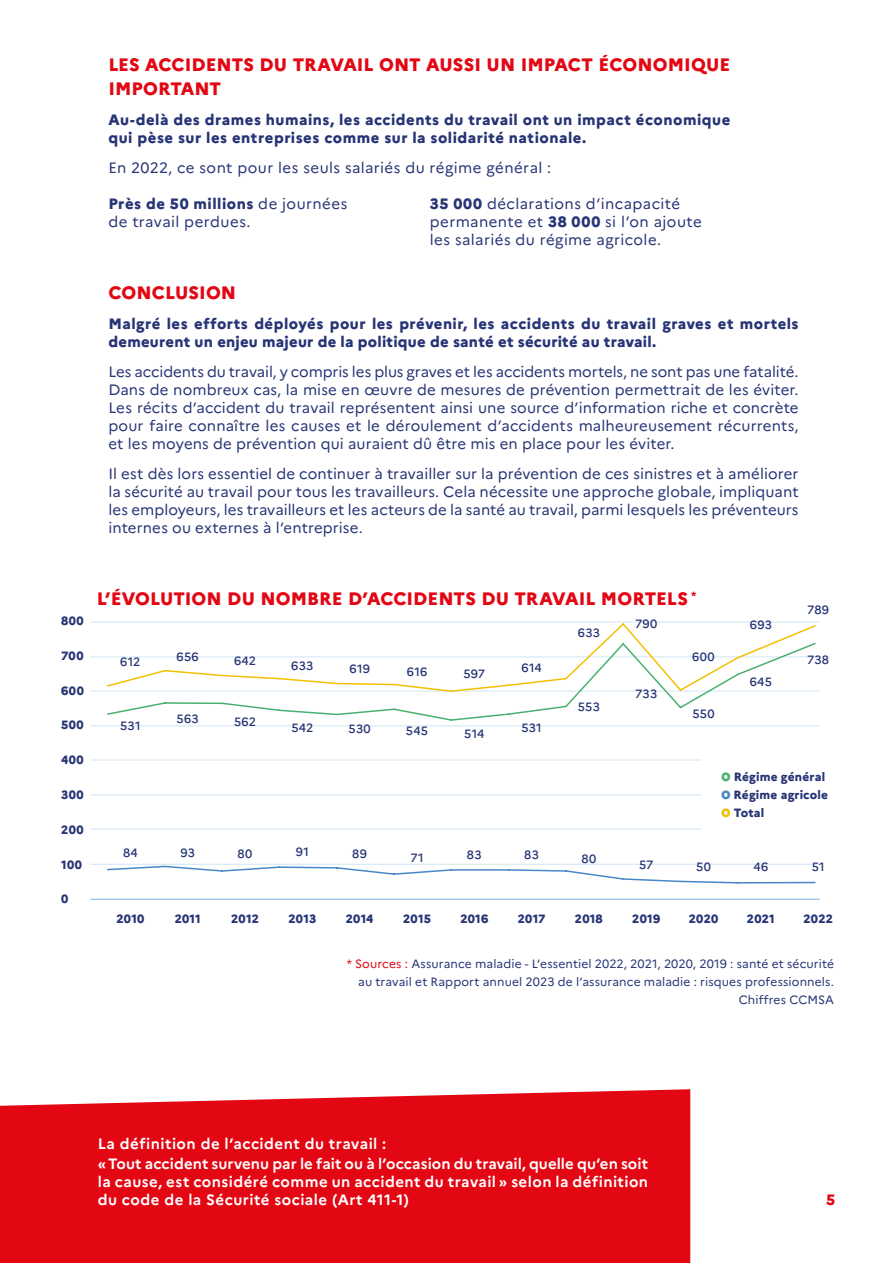
<style>
.page{position:relative;width:893px;height:1263px;background:#fff}
.page>*{position:absolute;margin:0;border:0;box-sizing:border-box;transform-origin:0 0}
.t1{font:800 18px/24px "Marianne";letter-spacing:.005em;color:#e30613}
.t2{font:15px/18px "Marianne";letter-spacing:.02em;color:#273475}
.t3{font:800 15px/18px "Marianne";letter-spacing:.03em;color:#273475}
.t4{font:700 15px/20.5px "Marianne";letter-spacing:.005em;color:#fff}
.t5{font:700 15px/18px "Marianne";letter-spacing:.025em;color:#fff}
.t6{font:800 15px "Marianne";color:#e30613}
.t7{font:12px/18px "Marianne";letter-spacing:.01em;color:#273475;text-align:right}
.t8{font:800 12px "Marianne";letter-spacing:.02em;color:#273475}
.t9{font:500 12px "Marianne";letter-spacing:.02em;color:#273475}
.s1{font-weight:800}
.s2{font-size:15px;color:#49b170}
.s3{font-size:15px;color:#4887c7}
.s4{font-size:15px;color:#f1c000}
.s5{color:#e30613}
</style>
<div class="page">
<div style="left:0;top:1089px;width:690px;height:174px;background:#e30613"></div>
<hr style="left:91px;top:656px;width:729px;height:1px;background:#7ab2e1">
<hr style="left:91px;top:725px;width:729px;height:1px;background:#7ab2e1">
<hr style="left:91px;top:794px;width:610px;height:1px;background:#7ab2e1">
<hr style="left:91px;top:864px;width:729px;height:1px;background:#7ab2e1">
<hr style="left:91px;top:622px;width:729px;height:1px;background:#7ab2e1">
<hr style="left:91px;top:691px;width:729px;height:1px;background:#7ab2e1">
<hr style="left:91px;top:760px;width:610px;height:1px;background:#7ab2e1">
<hr style="left:91px;top:829px;width:610px;height:1px;background:#7ab2e1">
<svg style="left:107px;top:865px;width:709px;height:19px"></svg>
<svg style="left:107px;top:693px;width:600px;height:28px"></svg>
<svg style="left:106px;top:622px;width:711px;height:71px"></svg>
<hr style="left:91px;top:899px;width:729px;height:1px;background:#7ab2e1">
<p class="t1" style="left:108px;top:51px;width:623px">LES ACCIDENTS DU TRAVAIL ONT AUSSI UN IMPACT ÉCONOMIQUE<br>IMPORTANT</p>
<p class="t3" style="left:108px;top:110px;width:623px">Au-delà des drames humains, les accidents du travail ont un impact économique qui pèse sur les entreprises comme sur la solidarité nationale.</p>
<p class="t2" style="left:108px;top:158px;width:444px">En 2022, ce sont pour les seuls salariés du régime général :</p>
<p class="t2" style="left:108px;top:194px;width:240px"><span class="s1">Près de 50 millions</span> de journées de travail perdues.</p>
<p class="t2" style="left:430px;top:194px;width:273px"><span class="s1">35 000</span> déclarations d’incapacité permanente et <span class="s1">38 000</span> si l’on ajoute les salariés du régime agricole.</p>
<p class="t1" style="left:108px;top:279px;width:129px">CONCLUSION</p>
<p class="t3" style="left:108px;top:314px;width:692px">Malgré les efforts déployés pour les prévenir, les accidents du travail graves et mortels demeurent un enjeu majeur de la politique de santé et sécurité au travail.</p>
<p class="t2" style="left:108px;top:362px;width:692px;text-align:justify">Les accidents du travail, y compris les plus graves et les accidents mortels, ne sont pas une fatalité.<br>Dans de nombreux cas, la mise en œuvre de mesures de prévention permettrait de les éviter.<br>Les récits d’accident du travail représentent ainsi une source d’information riche et concrète pour faire connaître les causes et le déroulement d’accidents malheureusement récurrents, et les moyens de prévention qui auraient dû être mis en place pour les éviter.</p>
<p class="t2" style="left:108px;top:464px;width:692px;text-align:justify">Il est dès lors essentiel de continuer à travailler sur la prévention de ces sinistres et à améliorer la sécurité au travail pour tous les travailleurs. Cela nécessite une approche globale, impliquant les employeurs, les travailleurs et les acteurs de la santé au travail, parmi lesquels les préventeurs internes ou externes à l’entreprise.</p>
<p class="t8" style="left:61px;top:611px;width:24px">800</p>
<p class="t8" style="left:61px;top:646px;width:24px">700</p>
<p class="t8" style="left:61px;top:681px;width:24px">600</p>
<p class="t8" style="left:61px;top:716px;width:24px">500</p>
<p class="t8" style="left:61px;top:750px;width:24px">400</p>
<p class="t8" style="left:61px;top:785px;width:24px">300</p>
<p class="t8" style="left:61px;top:820px;width:24px">200</p>
<p class="t8" style="left:61px;top:855px;width:22px">100</p>
<p class="t8" style="left:61px;top:890px;width:9px">0</p>
<p class="t1" style="left:97px;top:585px;width:601px">L’ÉVOLUTION DU NOMBRE D’ACCIDENTS DU TRAVAIL MORTELS <sup>*</sup></p>
<p class="t9" style="left:120px;top:653px;width:22px">612</p>
<p class="t9" style="left:120px;top:716px;width:22px">531</p>
<p class="t9" style="left:177px;top:647px;width:24px">656</p>
<p class="t9" style="left:177px;top:710px;width:24px">563</p>
<p class="t9" style="left:234px;top:652px;width:23px">642</p>
<p class="t9" style="left:234px;top:713px;width:24px">562</p>
<p class="t9" style="left:291px;top:656px;width:24px">633</p>
<p class="t9" style="left:291px;top:718px;width:23px">542</p>
<p class="t9" style="left:349px;top:659px;width:22px">619</p>
<p class="t9" style="left:349px;top:719px;width:24px">530</p>
<p class="t9" style="left:407px;top:662px;width:22px">616</p>
<p class="t9" style="left:406px;top:721px;width:23px">545</p>
<p class="t9" style="left:463px;top:664px;width:23px">597</p>
<p class="t9" style="left:464px;top:725px;width:21px">514</p>
<p class="t9" style="left:521px;top:658px;width:22px">614</p>
<p class="t9" style="left:521px;top:718px;width:22px">531</p>
<p class="t9" style="left:578px;top:624px;width:24px">633</p>
<p class="t9" style="left:578px;top:697px;width:24px">553</p>
<p class="t9" style="left:635px;top:614px;width:24px">790</p>
<p class="t9" style="left:635px;top:684px;width:23px">733</p>
<p class="t9" style="left:692px;top:647px;width:24px">600</p>
<p class="t9" style="left:692px;top:704px;width:24px">550</p>
<p class="t9" style="left:750px;top:615px;width:24px">693</p>
<p class="t9" style="left:750px;top:672px;width:24px">645</p>
<p class="t9" style="left:807px;top:601px;width:23px">789</p>
<p class="t9" style="left:807px;top:650px;width:24px">738</p>
<p class="t8" style="left:721px;top:768px;width:105px"><span class="s2">0</span> Régime général</p>
<p class="t8" style="left:721px;top:786px;width:108px"><span class="s3">0</span> Régime agricole</p>
<p class="t9" style="left:296px;top:843px;width:15px">91</p>
<p class="t9" style="left:524px;top:846px;width:16px">83</p>
<p class="t9" style="left:123px;top:844px;width:16px">84</p>
<p class="t9" style="left:352px;top:845px;width:16px">89</p>
<p class="t9" style="left:581px;top:849px;width:16px">80</p>
<p class="t9" style="left:180px;top:844px;width:16px">93</p>
<p class="t9" style="left:410px;top:848px;width:15px">71</p>
<p class="t9" style="left:238px;top:845px;width:16px">80</p>
<p class="t9" style="left:467px;top:846px;width:16px">83</p>
<p class="t9" style="left:639px;top:855px;width:16px">57</p>
<p class="t8" style="left:721px;top:804px;width:44px"><span class="s4">0</span> Total</p>
<p class="t9" style="left:696px;top:857px;width:16px">50</p>
<p class="t9" style="left:753px;top:857px;width:16px">46</p>
<p class="t9" style="left:812px;top:857px;width:14px">51</p>
<p class="t8" style="left:116px;top:909px;width:29px">2010</p>
<p class="t8" style="left:288px;top:909px;width:29px">2013</p>
<p class="t8" style="left:518px;top:909px;width:29px">2017</p>
<p class="t8" style="left:689px;top:909px;width:31px">2020</p>
<p class="t8" style="left:175px;top:909px;width:28px">2011</p>
<p class="t8" style="left:231px;top:909px;width:29px">2012</p>
<p class="t8" style="left:346px;top:909px;width:29px">2014</p>
<p class="t8" style="left:403px;top:909px;width:29px">2015</p>
<p class="t8" style="left:460px;top:909px;width:29px">2016</p>
<p class="t8" style="left:575px;top:909px;width:29px">2018</p>
<p class="t8" style="left:632px;top:909px;width:29px">2019</p>
<p class="t8" style="left:747px;top:909px;width:29px">2021</p>
<p class="t8" style="left:803px;top:909px;width:31px">2022</p>
<p class="t7" style="left:347px;top:953px;width:489px"><span class="s5">* Sources :</span> Assurance maladie - L’essentiel 2022, 2021, 2020, 2019 : santé et sécurité au travail et Rapport annuel 2023 de l’assurance maladie : risques professionnels.<br>Chiffres CCMSA</p>
<p class="t4" style="left:98px;top:1132px;width:552px">La définition de l’accident du travail :<br>« Tout accident survenu par le fait ou à l’occasion du travail, quelle qu’en soit</p>
<p class="t5" style="left:98px;top:1172px;width:552px">la cause, est considéré comme un accident du travail » selon la définition du code de la Sécurité sociale (Art 411-1)</p>
<p class="t6" style="left:826px;top:1188px;width:10px">5</p>
</div>
